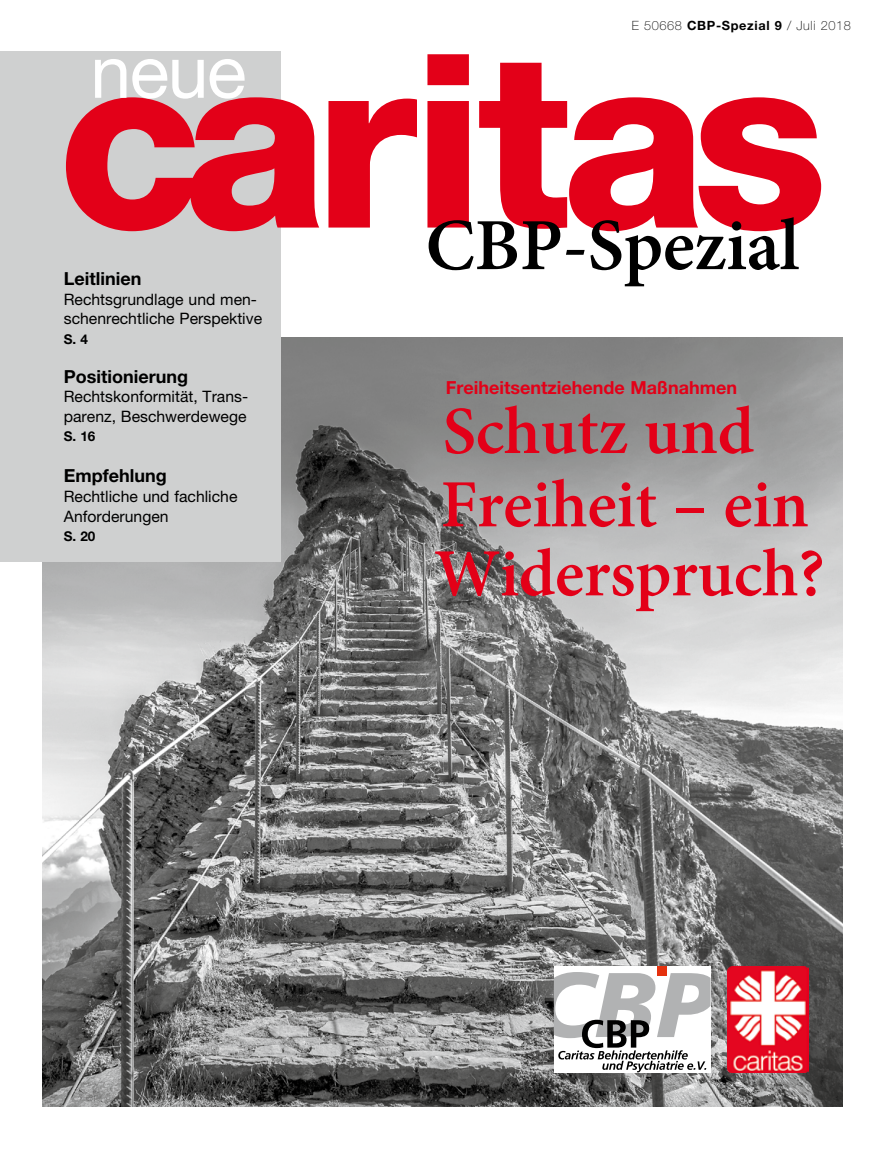
<style>
.page{position:relative;width:885px;height:1149px;background:#fff}
.page>*{position:absolute;margin:0;border:0;box-sizing:border-box;transform-origin:0 0}
.t1{font:600 73.5px "Minion Pro";letter-spacing:-.005em;color:#000}
.t2{font:73.35px "Helvetica Neue LT Std";color:#fff}
.t3{font:600 67.5px/71.1px "Minion Pro";letter-spacing:-.005em;color:#e30018}
.t4{font:700 18px "Helvetica Neue LT Std";color:#000}
.t5{font:700 18px "Helvetica Neue LT Std";color:#e30018}
.t6{font:15.75px/19.5px "Helvetica Neue LT Std";color:#000}
.t7{font:700 13.5px "Helvetica Neue LT Std";color:#000}
.t8{font:100 12.75px "Helvetica Neue LT Std";letter-spacing:.05em;color:#000}
.s1{font-weight:700}
</style>
<div class="page">
<img style="left:43px;top:337px;width:799px;height:769px">
<div style="left:0;top:51px;width:281px;height:510px;background:#cfd0d0"></div>
<svg style="left:66px;top:54px;width:755px;height:177px"></svg>
<img style="left:727px;top:965px;width:81px;height:106px">
<div style="left:554px;top:965px;width:156px;height:106px;background:#fff"></div>
<div style="left:657px;top:965px;width:9px;height:9px;background:#e5310e"></div>
<svg style="left:554px;top:971px;width:156px;height:100px"></svg>
<h2 class="t2" style="left:90px;top:28px;width:157px">neue</h2>
<p class="t4" style="left:64px;top:267px;width:79px">Leitlinien</p>
<p class="t6" style="left:64px;top:289px;width:200px">Rechtsgrundlage und men&shy;schenrechtliche Perspektive</p>
<p class="t7" style="left:64px;top:330px;width:26px">S. 4</p>
<p class="t4" style="left:64px;top:365px;width:126px">Positionierung</p>
<p class="t6" style="left:64px;top:386px;width:186px">Rechtskonformität, Trans&shy;parenz, Beschwerdewege</p>
<p class="t7" style="left:64px;top:428px;width:33px">S. 16</p>
<p class="t4" style="left:64px;top:465px;width:104px">Empfehlung</p>
<p class="t6" style="left:64px;top:486px;width:175px">Rechtliche und fachliche<br>Anforderungen</p>
<p class="t7" style="left:64px;top:527px;width:33px">S. 20</p>
<p class="t8" style="left:631px;top:18px;width:221px">E 50668 <span class="s1">CBP-Spezial 9</span> / Juli 2018</p>
<h1 class="t1" style="left:425px;top:195px;width:375px">CBP-Spezial</h1>
<p class="t5" style="left:445px;top:377px;width:293px">Freiheitsentziehende Maßnahmen</p>
<h3 class="t3" style="left:434px;top:395px;width:392px">Schutz und<br>Freiheit – ein<br>Widerspruch?</h3>
</div>
